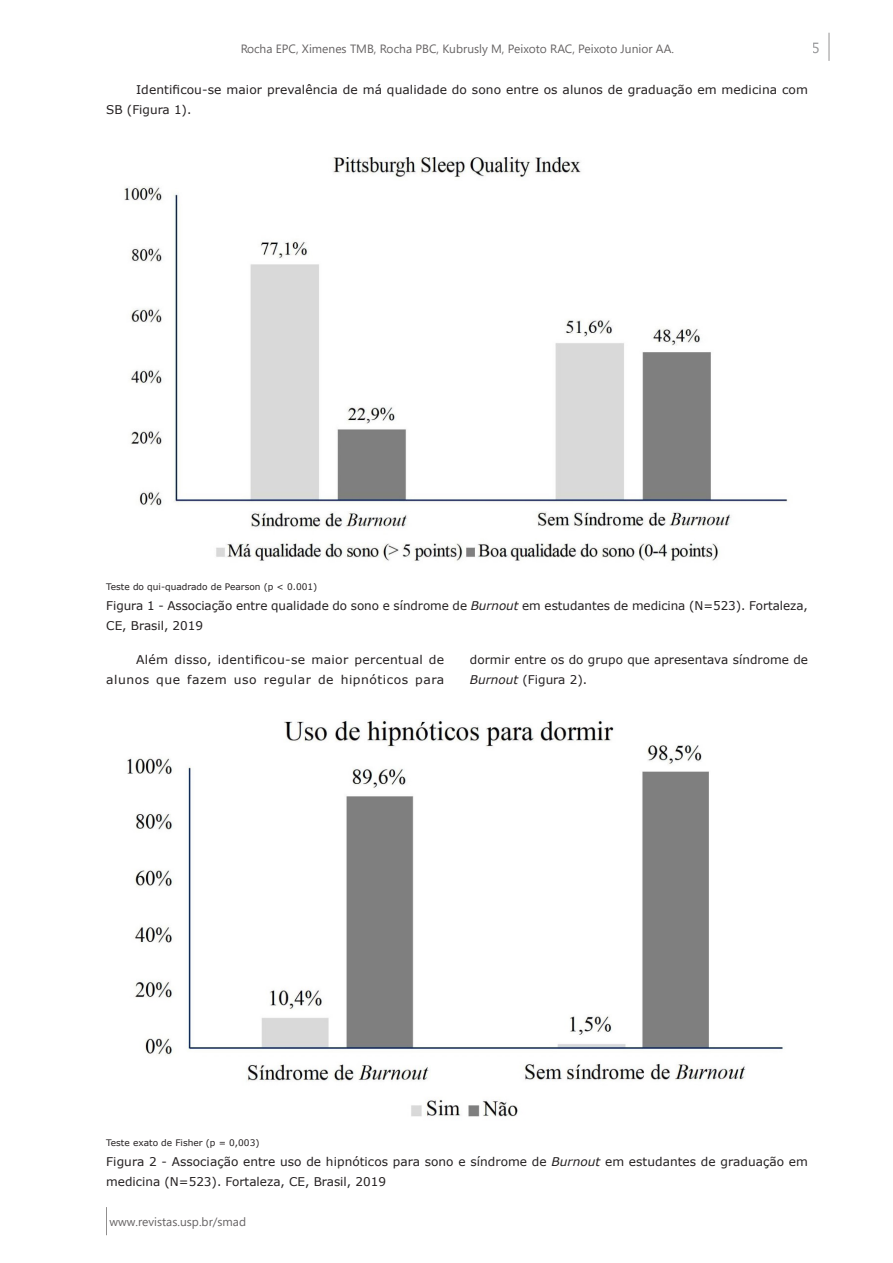
<style>
.page{position:relative;width:893px;height:1263px;background:#fff}
.page>*{position:absolute;margin:0;border:0;box-sizing:border-box;transform-origin:0 0}
.t1{font:13.5px "Geneva";color:#6c6d70}
.Tit_fig{font:12px/20.2px "Verdana";color:#231f20}
.Texto{font:12px/20.2px "Verdana";letter-spacing:.005em;color:#231f20}
.t2{font:12px "Segoe UI";color:#231f20}
.Texto-2{font:12px/20.2px "Verdana";letter-spacing:.03em;color:#231f20;text-align:right}
.Rodapé_Tab__Fig_e_Pá{font:9px "Verdana";color:#231f20}
.s1{font-style:italic}
</style>
<div class="page">
<svg style="left:106px;top:1207px;width:1px;height:28px"></svg>
<svg style="left:829px;top:33px;width:1px;height:28px"></svg>
<img style="left:124px;top:157px;width:664px;height:404px">
<img style="left:127px;top:720px;width:656px;height:397px">
<p class="t2" style="left:240px;top:38px;width:435px">Rocha EPC, Ximenes TMB, Rocha PBC, Kubrusly M, Peixoto RAC, Peixoto Junior AA.</p>
<p class="t1" style="left:812px;top:40px;width:11px">5</p>
<p class="Texto" style="left:106px;top:80px;width:703px;text-indent:30px">Identificou-se maior prevalência de má qualidade do sono entre os alunos de graduação em medicina com<br>SB (Figura 1).</p>
<p class="Rodapé_Tab__Fig_e_Pá" style="left:106px;top:580px;width:213px">Teste do qui-quadrado de Pearson (p &lt; 0.001)</p>
<p class="Tit_fig" style="left:106px;top:595px;width:703px">Figura 1 - Associação entre qualidade do sono e síndrome de <span class="s1">Burnout</span> em estudantes de medicina (N=523). Fortaleza,<br>CE, Brasil, 2019</p>
<p class="Texto" style="left:470px;top:649px;width:340px">dormir entre os do grupo que apresentava síndrome de<br><span class="s1">Burnout</span> (Figura 2).</p>
<p class="Texto-2" style="left:106px;top:649px;width:340px">Além disso, identificou-se maior percentual de alunos que fazem uso regular de hipnóticos para</p>
<p class="Rodapé_Tab__Fig_e_Pá" style="left:106px;top:1136px;width:155px">Teste exato de Fisher (p = 0,003)</p>
<p class="Tit_fig" style="left:106px;top:1151px;width:703px">Figura 2 - Associação entre uso de hipnóticos para sono e síndrome de <span class="s1">Burnout</span> em estudantes de graduação em medicina (N=523). Fortaleza, CE, Brasil, 2019</p>
<p class="t2" style="left:109px;top:1210px;width:138px">www.revistas.usp.br/smad</p>
</div>
